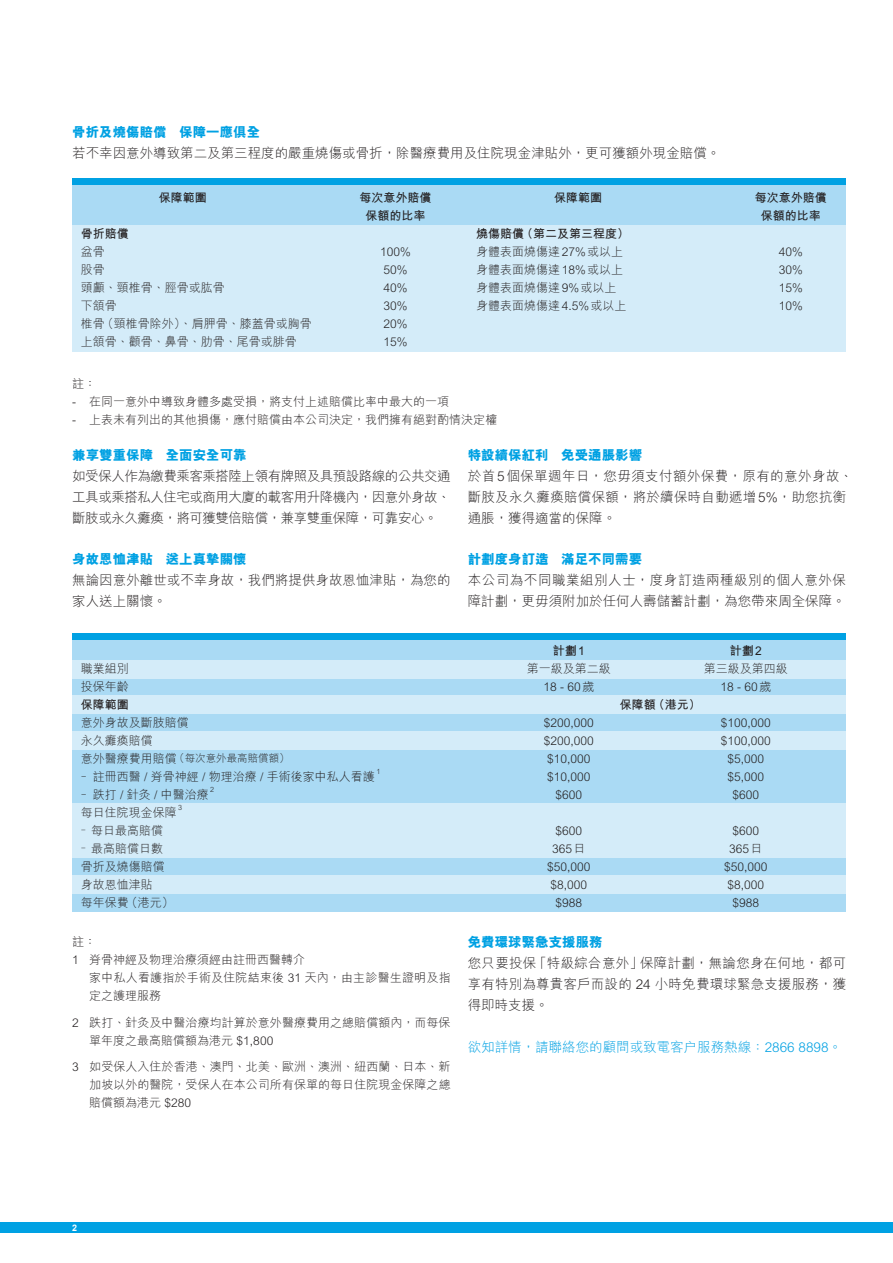
<style>
.page{position:relative;width:893px;height:1263px;background:#fff}
.page>*{position:absolute;margin:0;border:0;box-sizing:border-box;transform-origin:0 0}
.Chi_Text_Black_9pt_1{font:300 13.5px/21px "M Hei HK";color:#231f20;text-align:justify}
.Chi_Sub_headline_9pt{font:800 13.5px "M Hei HK";color:#00a1e3}
.Chi_Text_Black_9pt_1-2{font:300 13.5px/21px "M Hei HK";letter-spacing:.02em;color:#231f20}
.Chi_Text_Black_9pt_1-3{font:300 13.5px/21px "M Hei HK";letter-spacing:.04em;color:#231f20}
.Chi_Text_Black_9pt_1-4{font:300 13.5px "M Hei HK";color:#00a1e3}
.Chi_Text_Black_9pt_1-5{font:300 12px "M Hei HK";color:#231f20}
.Chi_Caption_8pt_12_L{font:300 12px/18px "M Hei HK";color:#231f20}
.Chi_Text_Black_9pt_1-6{font:700 12px "M Hei HK";color:#231f20}
.Chi_Text_Black_9pt_1-7{font:300 10.5px "M Hei HK";color:#231f20}
.Page_No-Arial_Bold_L{font:700 9px "Arial";color:#fff}
.Chi_Text_Black_9pt_1-8{font:300 7.2px "M Hei HK";color:#231f20}
.s1{font-size:12px}
.s2{font-size:10.5px}
</style>
<div class="page">
<div style="left:0;top:1222px;width:893px;height:11px;background:#00a1e3"></div>
<div style="left:72px;top:635px;width:774px;height:277px;background:#aadaf4"></div>
<div style="left:72px;top:181px;width:774px;height:147px;background:#aadaf4"></div>
<div style="left:72px;top:225px;width:774px;height:127px;background:#d4ecf9"></div>
<div style="left:72px;top:179px;width:774px;height:6px;background:#00a1e3"></div>
<div style="left:72px;top:660px;width:774px;height:18px;background:#d4ecf9"></div>
<div style="left:72px;top:633px;width:774px;height:7px;background:#00a1e3"></div>
<div style="left:72px;top:803px;width:774px;height:54px;background:#d4ecf9"></div>
<div style="left:72px;top:696px;width:774px;height:18px;background:#d4ecf9"></div>
<div style="left:72px;top:732px;width:774px;height:18px;background:#d4ecf9"></div>
<div style="left:72px;top:875px;width:774px;height:19px;background:#d4ecf9"></div>
<p class="Chi_Sub_headline_9pt" style="left:72px;top:125px;width:189px">骨折及燒傷賠償 保障一應俱全</p>
<p class="Chi_Text_Black_9pt_1" style="left:72px;top:143px;width:649px">若不幸因意外導致第二及第三程度的嚴重燒傷或骨折，除醫療費用及住院現金津貼外，更可獲額外現金賠償。</p>
<p class="Chi_Text_Black_9pt_1-6" style="left:159px;top:189px;width:49px">保障範圍</p>
<p class="Chi_Text_Black_9pt_1-6" style="left:359px;top:189px;width:73px">每次意外賠償</p>
<p class="Chi_Text_Black_9pt_1-6" style="left:365px;top:207px;width:61px">保額的比率</p>
<p class="Chi_Text_Black_9pt_1-6" style="left:81px;top:225px;width:49px">骨折賠償</p>
<p class="Chi_Text_Black_9pt_1-5" style="left:81px;top:245px;width:25px">盆骨</p>
<p class="Chi_Text_Black_9pt_1-5" style="left:380px;top:245px;width:32px">100%</p>
<p class="Chi_Text_Black_9pt_1-5" style="left:81px;top:263px;width:25px">股骨</p>
<p class="Chi_Text_Black_9pt_1-5" style="left:383px;top:263px;width:26px">50%</p>
<p class="Chi_Text_Black_9pt_1-5" style="left:81px;top:281px;width:146px">頭顱、頸椎骨、脛骨或肱骨</p>
<p class="Chi_Text_Black_9pt_1-5" style="left:383px;top:281px;width:26px">40%</p>
<p class="Chi_Text_Black_9pt_1-5" style="left:81px;top:299px;width:37px">下頷骨</p>
<p class="Chi_Text_Black_9pt_1-5" style="left:383px;top:299px;width:26px">30%</p>
<p class="Chi_Text_Black_9pt_1-5" style="left:81px;top:317px;width:233px">椎骨（頸椎骨除外）、肩胛骨、膝蓋骨或胸骨</p>
<p class="Chi_Text_Black_9pt_1-5" style="left:383px;top:317px;width:26px">20%</p>
<p class="Chi_Text_Black_9pt_1-5" style="left:81px;top:335px;width:218px">上頷骨、顴骨、鼻骨、肋骨、尾骨或腓骨</p>
<p class="Chi_Text_Black_9pt_1-5" style="left:383px;top:335px;width:26px">15%</p>
<p class="Chi_Text_Black_9pt_1-6" style="left:554px;top:189px;width:49px">保障範圍</p>
<p class="Chi_Text_Black_9pt_1-6" style="left:755px;top:189px;width:73px">每次意外賠償</p>
<p class="Chi_Text_Black_9pt_1-6" style="left:761px;top:207px;width:61px">保額的比率</p>
<p class="Chi_Text_Black_9pt_1-6" style="left:476px;top:225px;width:154px">燒傷賠償（第二及第三程度）</p>
<p class="Chi_Text_Black_9pt_1-5" style="left:476px;top:245px;width:149px">身體表面燒傷達27%或以上</p>
<p class="Chi_Text_Black_9pt_1-5" style="left:779px;top:245px;width:26px">40%</p>
<p class="Chi_Text_Black_9pt_1-5" style="left:476px;top:263px;width:149px">身體表面燒傷達18%或以上</p>
<p class="Chi_Text_Black_9pt_1-5" style="left:779px;top:263px;width:26px">30%</p>
<p class="Chi_Text_Black_9pt_1-5" style="left:476px;top:281px;width:142px">身體表面燒傷達9%或以上</p>
<p class="Chi_Text_Black_9pt_1-5" style="left:779px;top:281px;width:26px">15%</p>
<p class="Chi_Text_Black_9pt_1-5" style="left:476px;top:299px;width:152px">身體表面燒傷達4.5%或以上</p>
<p class="Chi_Text_Black_9pt_1-5" style="left:779px;top:299px;width:26px">10%</p>
<p class="Chi_Caption_8pt_12_L" style="left:72px;top:375px;width:25px">註：</p>
<p class="Chi_Caption_8pt_12_L" style="left:72px;top:393px;width:379px">- 在同一意外中導致身體多處受損，將支付上述賠償比率中最大的一項</p>
<p class="Chi_Caption_8pt_12_L" style="left:72px;top:411px;width:427px">- 上表未有列出的其他損傷，應付賠償由本公司決定，我們擁有絕對酌情決定權</p>
<p class="Chi_Sub_headline_9pt" style="left:72px;top:449px;width:176px">兼享雙重保障 全面安全可靠</p>
<p class="Chi_Text_Black_9pt_1" style="left:72px;top:466px;width:380px">如受保人作為繳費乘客乘搭陸上領有牌照及具預設路線的公共交通工具或乘搭私人住宅或商用大廈的載客用升降機內，因意外身故、斷肢或永久癱瘓，將可獲雙倍賠償，兼享雙重保障，可靠安心。</p>
<p class="Chi_Sub_headline_9pt" style="left:72px;top:552px;width:176px">身故恩恤津貼 送上真摯關懷</p>
<p class="Chi_Text_Black_9pt_1" style="left:72px;top:569px;width:380px">無論因意外離世或不幸身故，我們將提供身故恩恤津貼，為您的家人送上關懷。</p>
<p class="Chi_Sub_headline_9pt" style="left:468px;top:449px;width:176px">特設續保紅利 免受通脹影響</p>
<p class="Chi_Text_Black_9pt_1-2" style="left:468px;top:466px;width:387px">於首5個保單週年日，您毋須支付額外保費，原有的意外身故、斷肢及永久癱瘓賠償保額，將於續保時自動遞增5%，助您抗衡通脹，獲得適當的保障。</p>
<p class="Chi_Sub_headline_9pt" style="left:468px;top:552px;width:176px">計劃度身訂造 滿足不同需要</p>
<p class="Chi_Text_Black_9pt_1-3" style="left:468px;top:569px;width:380px">本公司為不同職業組別人士，度身訂造兩種級別的個人意外保障計劃，更毋須附加於任何人壽儲蓄計劃，為您帶來周全保障。</p>
<p class="Chi_Text_Black_9pt_1-6" style="left:553px;top:642px;width:34px">計劃1</p>
<p class="Chi_Text_Black_9pt_1-6" style="left:730px;top:642px;width:34px">計劃2</p>
<p class="Chi_Text_Black_9pt_1-5" style="left:81px;top:662px;width:49px">職業組別</p>
<p class="Chi_Text_Black_9pt_1-5" style="left:527px;top:662px;width:85px">第一級及第二級</p>
<p class="Chi_Text_Black_9pt_1-5" style="left:704px;top:662px;width:85px">第三級及第四級</p>
<p class="Chi_Text_Black_9pt_1-5" style="left:81px;top:680px;width:49px">投保年齡</p>
<p class="Chi_Text_Black_9pt_1-5" style="left:543px;top:680px;width:52px">18 - 60歲</p>
<p class="Chi_Text_Black_9pt_1-5" style="left:720px;top:680px;width:52px">18 - 60歲</p>
<p class="Chi_Text_Black_9pt_1-6" style="left:81px;top:696px;width:49px">保障範圍</p>
<p class="Chi_Text_Black_9pt_1-6" style="left:620px;top:696px;width:82px">保障額（港元）</p>
<p class="Chi_Text_Black_9pt_1-5" style="left:81px;top:716px;width:109px">意外身故及斷肢賠償</p>
<p class="Chi_Text_Black_9pt_1-5" style="left:544px;top:716px;width:52px">$200,000</p>
<p class="Chi_Text_Black_9pt_1-5" style="left:721px;top:716px;width:52px">$100,000</p>
<p class="Chi_Text_Black_9pt_1-5" style="left:81px;top:734px;width:73px">永久癱瘓賠償</p>
<p class="Chi_Text_Black_9pt_1-5" style="left:544px;top:734px;width:52px">$200,000</p>
<p class="Chi_Text_Black_9pt_1-5" style="left:721px;top:734px;width:52px">$100,000</p>
<p class="Chi_Text_Black_9pt_1-7" style="left:81px;top:753px;width:210px"><span class="s1">意外醫療費用賠償</span>（每次意外最高賠償額）</p>
<p class="Chi_Text_Black_9pt_1-5" style="left:547px;top:752px;width:45px">$10,000</p>
<p class="Chi_Text_Black_9pt_1-5" style="left:727px;top:752px;width:38px">$5,000</p>
<p class="Chi_Text_Black_9pt_1-5" style="left:81px;top:770px;width:296px">﹣註冊西醫 / 脊骨神經 / 物理治療 / 手術後家中私人看護</p>
<p class="Chi_Text_Black_9pt_1-8" style="left:376px;top:768px;width:6px">1</p>
<p class="Chi_Text_Black_9pt_1-5" style="left:547px;top:770px;width:45px">$10,000</p>
<p class="Chi_Text_Black_9pt_1-5" style="left:727px;top:770px;width:38px">$5,000</p>
<p class="Chi_Text_Black_9pt_1-5" style="left:81px;top:788px;width:130px">﹣跌打 / 針灸 / 中醫治療</p>
<p class="Chi_Text_Black_9pt_1-8" style="left:210px;top:786px;width:6px">2</p>
<p class="Chi_Text_Black_9pt_1-5" style="left:555px;top:788px;width:28px">$600</p>
<p class="Chi_Text_Black_9pt_1-5" style="left:732px;top:788px;width:28px">$600</p>
<p class="Chi_Text_Black_9pt_1-5" style="left:81px;top:806px;width:97px">每日住院現金保障</p>
<p class="Chi_Text_Black_9pt_1-8" style="left:178px;top:804px;width:6px">3</p>
<p class="Chi_Text_Black_9pt_1-5" style="left:81px;top:824px;width:84px"><span class="s2">﹣</span>每日最高賠償</p>
<p class="Chi_Text_Black_9pt_1-5" style="left:555px;top:824px;width:28px">$600</p>
<p class="Chi_Text_Black_9pt_1-5" style="left:732px;top:824px;width:28px">$600</p>
<p class="Chi_Text_Black_9pt_1-5" style="left:81px;top:842px;width:84px"><span class="s2">﹣</span>最高賠償日數</p>
<p class="Chi_Text_Black_9pt_1-5" style="left:552px;top:842px;width:35px">365日</p>
<p class="Chi_Text_Black_9pt_1-5" style="left:729px;top:842px;width:35px">365日</p>
<p class="Chi_Text_Black_9pt_1-5" style="left:81px;top:860px;width:85px">骨折及燒傷賠償</p>
<p class="Chi_Text_Black_9pt_1-5" style="left:547px;top:860px;width:45px">$50,000</p>
<p class="Chi_Text_Black_9pt_1-5" style="left:724px;top:860px;width:45px">$50,000</p>
<p class="Chi_Text_Black_9pt_1-5" style="left:81px;top:878px;width:73px">身故恩恤津貼</p>
<p class="Chi_Text_Black_9pt_1-5" style="left:550px;top:878px;width:38px">$8,000</p>
<p class="Chi_Text_Black_9pt_1-5" style="left:727px;top:878px;width:38px">$8,000</p>
<p class="Chi_Text_Black_9pt_1-5" style="left:81px;top:896px;width:94px">每年保費（港元）</p>
<p class="Chi_Text_Black_9pt_1-5" style="left:555px;top:896px;width:28px">$988</p>
<p class="Chi_Text_Black_9pt_1-5" style="left:732px;top:896px;width:28px">$988</p>
<p class="Chi_Caption_8pt_12_L" style="left:72px;top:933px;width:25px">註：</p>
<p class="Chi_Caption_8pt_12_L" style="left:72px;top:951px;width:235px">1 脊骨神經及物理治療須經由註冊西醫轉介</p>
<p class="Chi_Caption_8pt_12_L" style="left:89px;top:969px;width:363px">家中私人看護指於手術及住院結束後 31 天內，由主診醫生證明及指定之護理服務</p>
<p class="Chi_Caption_8pt_12_L" style="left:89px;top:1013px;width:363px;text-indent:-17px">2 跌打、針灸及中醫治療均計算於意外醫療費用之總賠償額內，而每保單年度之最高賠償額為港元 $1,800</p>
<p class="Chi_Caption_8pt_12_L" style="left:89px;top:1058px;width:363px;text-align:justify;text-indent:-17px">3 如受保人入住於香港、澳門、北美、歐洲、澳洲、紐西蘭、日本、新加坡以外的醫院，受保人在本公司所有保單的每日住院現金保障之總賠償額為港元 $280</p>
<p class="Chi_Sub_headline_9pt" style="left:468px;top:935px;width:136px">免費環球緊急支援服務</p>
<p class="Chi_Text_Black_9pt_1" style="left:468px;top:953px;width:380px">您只要投保「特級綜合意外」保障計劃，無論您身在何地，都可享有特別為尊貴客戶而設的 24 小時免費環球緊急支援服務，獲得即時支援。</p>
<p class="Chi_Text_Black_9pt_1-4" style="left:468px;top:1040px;width:376px">欲知詳情，請聯絡您的顧問或致電客户服務熱線：2866 8898。</p>
<p class="Page_No-Arial_Bold_L" style="left:72px;top:1222px;width:7px">2</p>
</div>
